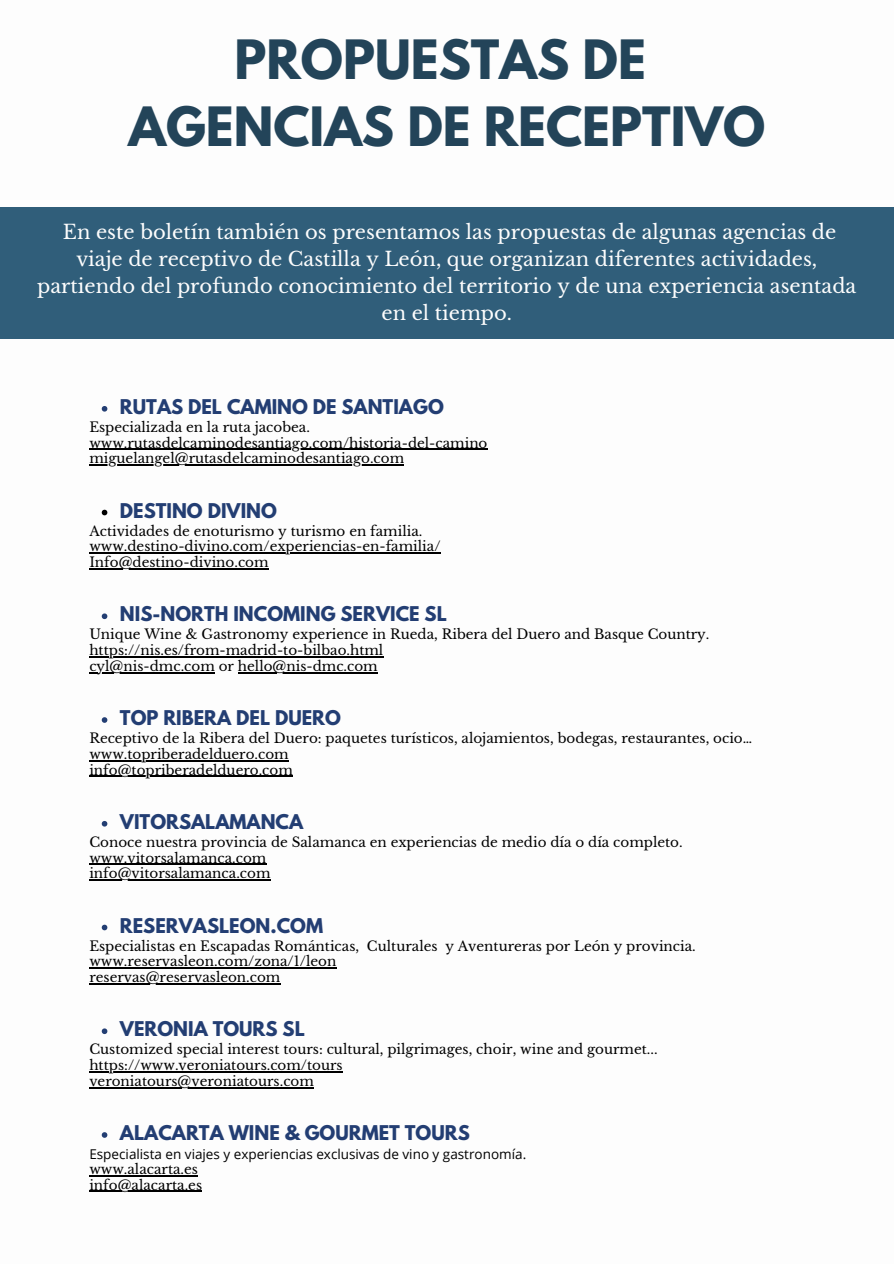
<style>
.page{position:relative;width:894px;height:1264px;background:#fff}
.page>*{position:absolute;margin:0;border:0;box-sizing:border-box;transform-origin:0 0}
.t1{font:700 48px/66.3px "League Spartan";color:#234459;text-align:center}
.t2{font:19.5px/27px "Libre Baskerville";color:#fdfdfd;text-align:center}
.t3{font:700 18px "League Spartan";color:#233e73}
.t4{font:13.5px/15.8px "Libre Baskerville";color:#000}
.t5{font:13.5px "Open Sans";color:#000}
</style>
<div class="page">
<div style="left:0;top:207px;width:893px;height:132px;background:#305e7a"></div>
<svg style="left:102px;top:406px;width:5px;height:5px"></svg>
<hr style="left:89px;top:449px;width:398px;height:1px;background:#000">
<hr style="left:89px;top:464px;width:315px;height:1px;background:#000">
<svg style="left:102px;top:509px;width:5px;height:6px"></svg>
<hr style="left:89px;top:552px;width:351px;height:1px;background:#000">
<hr style="left:89px;top:568px;width:179px;height:1px;background:#000">
<svg style="left:102px;top:821px;width:5px;height:5px"></svg>
<hr style="left:89px;top:863px;width:177px;height:1px;background:#000">
<hr style="left:89px;top:879px;width:181px;height:1px;background:#000">
<svg style="left:102px;top:613px;width:5px;height:6px"></svg>
<hr style="left:89px;top:656px;width:294px;height:1px;background:#000">
<hr style="left:89px;top:672px;width:126px;height:1px;background:#000">
<hr style="left:238px;top:672px;width:140px;height:1px;background:#000">
<svg style="left:102px;top:717px;width:5px;height:5px"></svg>
<hr style="left:89px;top:760px;width:200px;height:1px;background:#000">
<hr style="left:89px;top:775px;width:204px;height:1px;background:#000">
<svg style="left:102px;top:924px;width:5px;height:6px"></svg>
<hr style="left:89px;top:967px;width:247px;height:1px;background:#000">
<hr style="left:89px;top:983px;width:191px;height:1px;background:#000">
<svg style="left:102px;top:1028px;width:5px;height:6px"></svg>
<hr style="left:89px;top:1071px;width:253px;height:1px;background:#000">
<hr style="left:89px;top:1086px;width:225px;height:2px;background:#000">
<svg style="left:102px;top:1132px;width:5px;height:5px"></svg>
<hr style="left:89px;top:1174px;width:109px;height:2px;background:#000">
<hr style="left:89px;top:1190px;width:113px;height:1px;background:#000">
<h1 class="t1" style="left:128px;top:33px;width:638px">PROPUESTAS DE<br>AGENCIAS DE RECEPTIVO</h1>
<p class="t2" style="left:37px;top:219px;width:820px">En este boletín también os presentamos las propuestas de algunas agencias de viaje de receptivo de Castilla y León, que organizan diferentes actividades, partiendo del profundo conocimiento del territorio y de una experiencia asentada en el tiempo.</p>
<h3 class="t3" style="left:120px;top:397px;width:325px">RUTAS DEL CAMINO DE SANTIAGO</h3>
<p class="t4" style="left:89px;top:419px;width:399px">Especializada en la ruta jacobea. www.rutasdelcaminodesantiago.com/historia-del-camino miguelangel@rutasdelcaminodesantiago.com</p>
<h3 class="t3" style="left:120px;top:501px;width:158px">DESTINO DIVINO</h3>
<p class="t4" style="left:89px;top:523px;width:352px">Actividades de enoturismo y turismo en familia. www.destino-divino.com/experiencias-en-familia/<br>Info@destino-divino.com</p>
<h3 class="t3" style="left:120px;top:605px;width:328px">NIS-NORTH INCOMING SERVICE SL</h3>
<p class="t4" style="left:89px;top:626px;width:621px">Unique Wine &amp; Gastronomy experience in Rueda, Ribera del Duero and Basque Country. https://nis.es/from-madrid-to-bilbao.html<br>cyl@nis-dmc.com or hello@nis-dmc.com</p>
<h3 class="t3" style="left:120px;top:709px;width:222px">TOP RIBERA DEL DUERO</h3>
<p class="t4" style="left:89px;top:730px;width:664px">Receptivo de la Ribera del Duero: paquetes turísticos, alojamientos, bodegas, restaurantes, ocio… www.topriberadelduero.com<br>info@topriberadelduero.com</p>
<h3 class="t3" style="left:120px;top:812px;width:185px">VITORSALAMANCA</h3>
<p class="t4" style="left:89px;top:834px;width:594px">Conoce nuestra provincia de Salamanca en experiencias de medio día o día completo. www.vitorsalamanca.com<br>info@vitorsalamanca.com</p>
<h3 class="t3" style="left:120px;top:916px;width:204px">RESERVASLEON.COM</h3>
<p class="t4" style="left:89px;top:938px;width:607px">Especialistas en Escapadas Románticas, Culturales y Aventureras por León y provincia. www.reservasleon.com/zona/1/leon<br>reservas@reservasleon.com</p>
<h3 class="t3" style="left:120px;top:1020px;width:186px">VERONIA TOURS SL</h3>
<p class="t4" style="left:89px;top:1041px;width:569px">Customized special interest tours: cultural, pilgrimages, choir, wine and gourmet... https://www.veroniatours.com/tours<br>veroniatours@veroniatours.com</p>
<h3 class="t3" style="left:120px;top:1123px;width:351px">ALACARTA WINE &amp; GOURMET TOURS</h3>
<p class="t5" style="left:89px;top:1144px;width:438px">Especialista en viajes y experiencias exclusivas de vino y gastronomía.</p>
<p class="t4" style="left:89px;top:1161px;width:114px">www.alacarta.es info@alacarta.es</p>
</div>
